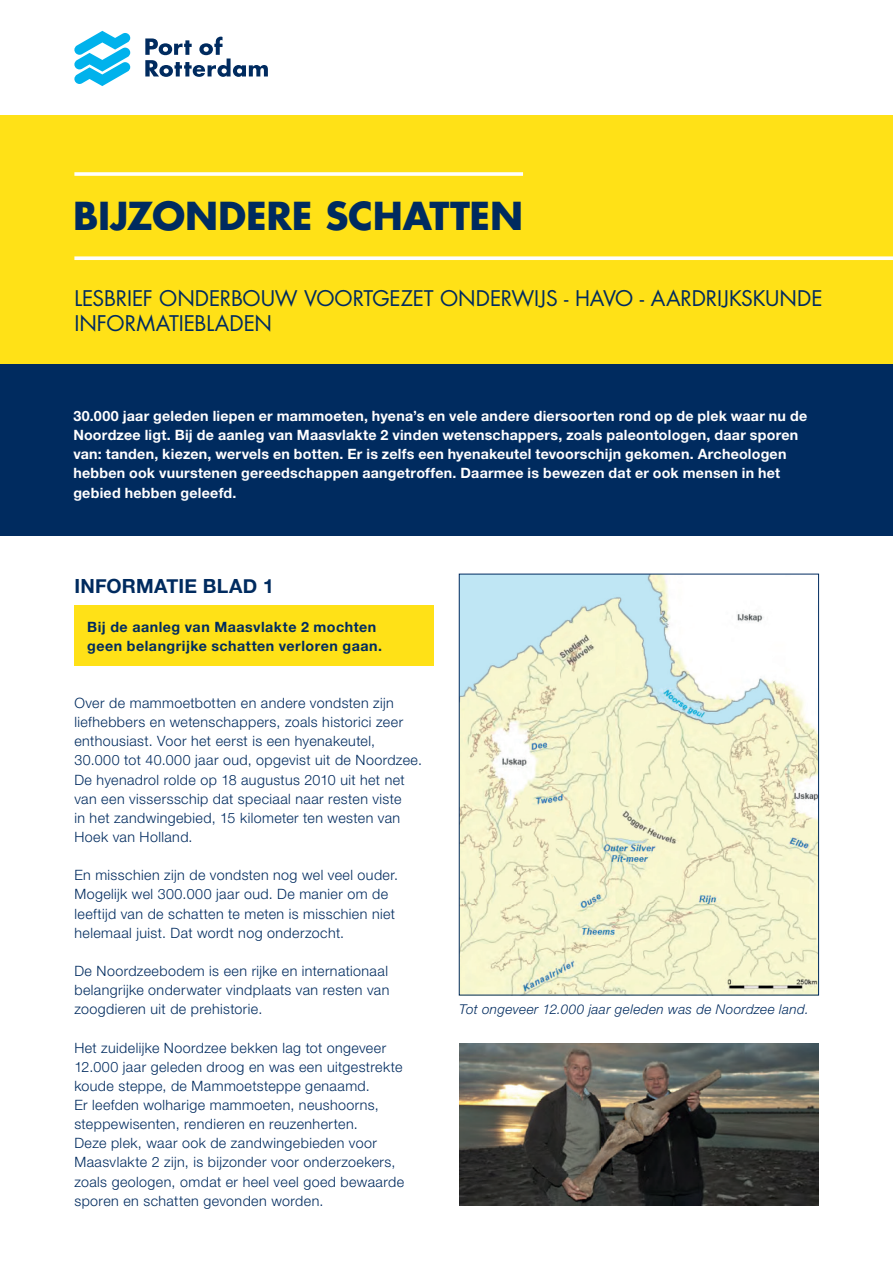
<style>
.page{position:relative;width:893px;height:1263px;background:#fff}
.page>*{position:absolute;margin:0;border:0;box-sizing:border-box;transform-origin:0 0}
.t1{font:700 37.5px "Futura Std";letter-spacing:-.005em;color:#002b5f}
.t2{font:21px/24.8px "Futura Std";letter-spacing:-.005em;color:#002b5f}
.t3{font:700 19.5px "Helvetica Neue";letter-spacing:.01em;color:#002b5f}
.t4{font:300 14.25px/19.2px "Helvetica Neue LT Std";letter-spacing:.03em;color:#002b5f}
.t5{font:700 14.25px/19.2px "Helvetica Neue LT Std";letter-spacing:.015em;color:#fff}
.t6{font:700 14.25px/19.2px "Helvetica Neue LT Std";letter-spacing:.035em;color:#002b5f}
.t7{font:italic 300 13.5px "Helvetica Neue LT Std";letter-spacing:.03em;color:#002b5f}
</style>
<div class="page">
<div style="left:74px;top:605px;width:360px;height:60px;background:#ffe117"></div>
<div style="left:0;top:362px;width:893px;height:174px;background:#002b5f"></div>
<div style="left:0;top:115px;width:893px;height:249px;background:#ffe117"></div>
<svg style="left:74px;top:256px;width:819px;height:4px;background:#fffbe6"></svg>
<svg style="left:74px;top:172px;width:449px;height:4px;background:#fffbe7"></svg>
<img style="left:461px;top:576px;width:356px;height:417px">
<div style="left:459px;top:574px;width:360px;height:421px;border:1px solid #002b5f"></div>
<img style="left:459px;top:1043px;width:360px;height:162px">
<svg style="left:74px;top:31px;width:56px;height:55px"></svg>
<svg style="left:145px;top:37px;width:123px;height:40px"></svg>
<h1 class="t1" style="left:73px;top:191px;width:451px">BIJZONDERE SCHATTEN</h1>
<h2 class="t2" style="left:74px;top:287px;width:750px">LESBRIEF ONDERBOUW VOORTGEZET ONDERWIJS - HAVO - AARDRIJKSKUNDE<br>INFORMATIEBLADEN</h2>
<p class="t5" style="left:73px;top:406px;width:735px">30.000 jaar geleden liepen er mammoeten, hyena’s en vele andere diersoorten rond op de plek waar nu de Noordzee ligt. Bij de aanleg van Maasvlakte 2 vinden wetenschappers, zoals paleontologen, daar sporen van: tanden, kiezen, wervels en botten. Er is zelfs een hyenakeutel tevoorschijn gekomen. Archeologen hebben ook vuurstenen gereedschappen aangetroffen. Daarmee is bewezen dat er ook mensen in het gebied hebben geleefd.</p>
<h3 class="t3" style="left:74px;top:571px;width:201px">INFORMATIE BLAD 1</h3>
<p class="t6" style="left:87px;top:616px;width:296px">Bij de aanleg van Maasvlakte 2 mochten geen belangrijke schatten verloren gaan.</p>
<p class="t4" style="left:74px;top:693px;width:349px">Over de mammoetbotten en andere vondsten zijn liefhebbers en wetenschappers, zoals historici zeer enthousiast. Voor het eerst is een hyenakeutel, 30.000 tot 40.000 jaar oud, opgevist uit de Noordzee.<br>De hyenadrol rolde op 18 augustus 2010 uit het net van een vissersschip dat speciaal naar resten viste<br>in het zandwingebied, 15 kilometer ten westen van Hoek van Holland.</p>
<p class="t4" style="left:74px;top:865px;width:325px">En misschien zijn de vondsten nog wel veel ouder.<br>Mogelijk wel 300.000 jaar oud. De manier om de leeftijd van de schatten te meten is misschien niet helemaal juist. Dat wordt nog onderzocht.</p>
<p class="t4" style="left:74px;top:961px;width:316px;text-align:justify">De Noordzeebodem is een rijke en internationaal belangrijke onderwater vindplaats van resten van zoogdieren uit de prehistorie.</p>
<p class="t4" style="left:74px;top:1037px;width:331px">Het zuidelijke Noordzee bekken lag tot ongeveer 12.000 jaar geleden droog en was een uitgestrekte koude steppe, de Mammoetsteppe genaamd.<br>Er leefden wolharige mammoeten, neushoorns, steppewisenten, rendieren en reuzenherten.<br>Deze plek, waar ook de zandwingebieden voor Maasvlakte 2 zijn, is bijzonder voor onderzoekers, zoals geologen, omdat er heel veel goed bewaarde sporen en schatten gevonden worden.</p>
<p class="t7" style="left:459px;top:1001px;width:351px">Tot ongeveer 12.000 jaar geleden was de Noordzee land.</p>
</div>
